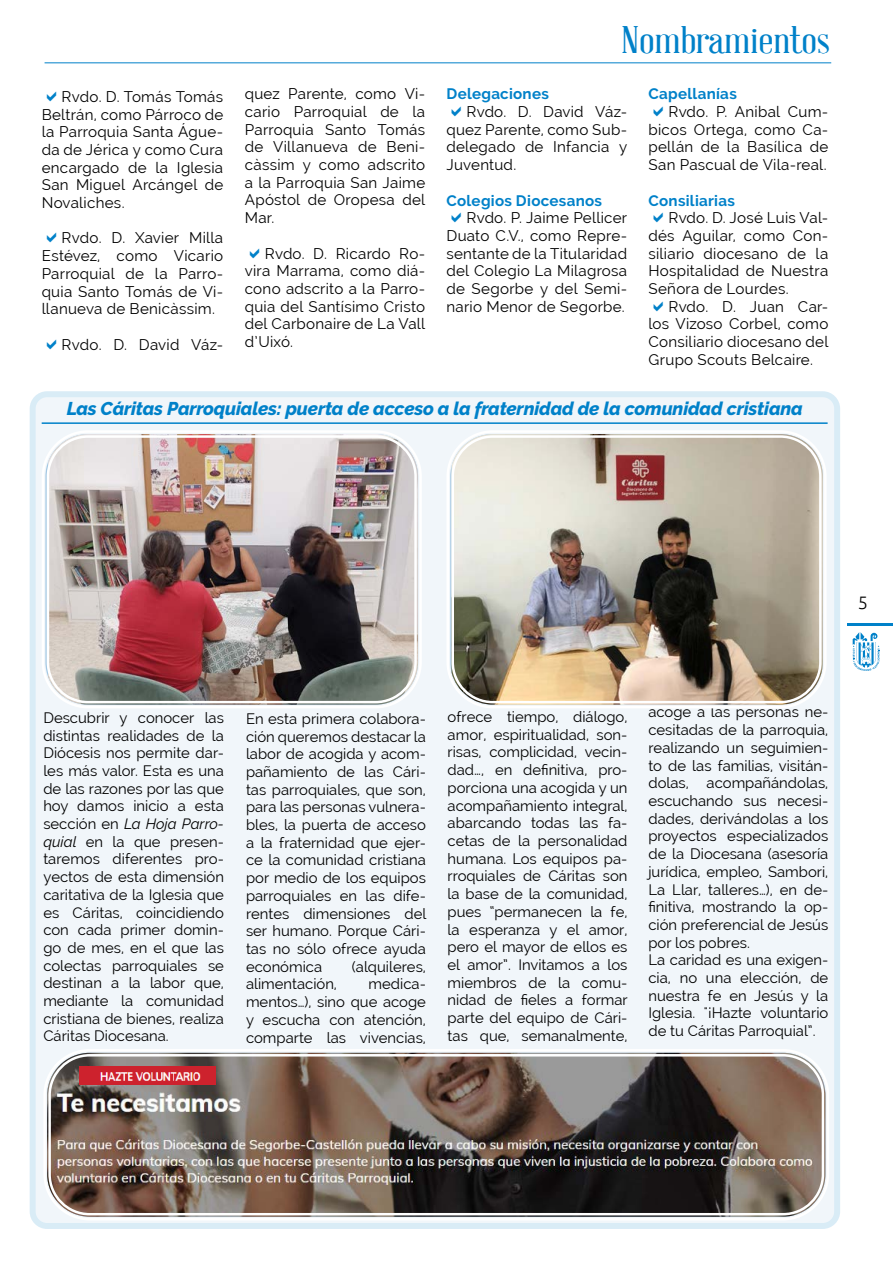
<style>
.page{position:relative;width:893px;height:1263px;background:#fff}
.page>*{position:absolute;margin:0;border:0;box-sizing:border-box;transform-origin:0 0}
.t1{font:37.5px "Abraham Lincoln";color:#0081c9;scale:1.2 1}
.t2{font:italic 800 18.45px "Raleway";letter-spacing:-.01em;color:#0081c9}
.t3{font:300 18px "Ubuntu";color:#000}
.t4{font:15.15px/17.7px "Raleway";letter-spacing:.015em;color:#000;text-align:justify}
.t5{font:700 15.15px "Raleway";letter-spacing:.02em;color:#0081c9}
.t6{font:14.85px/17.7px "Raleway";color:#000;text-align:justify}
.s1{font-style:italic}
</style>
<div class="page">
<hr style="left:847px;top:624px;width:46px;height:2px;background:#0081c9">
<svg style="left:853px;top:632px;width:26px;height:39px"></svg>
<div style="left:33px;top:394px;width:804px;height:832px;background:#f1f6fa;border-radius:14px"></div>
<div style="left:30px;top:391px;width:810px;height:838px;border:6px solid #0081c9;border-radius:14px"></div>
<hr style="left:45px;top:62px;width:786px;height:1px;background:#0081c9">
<hr style="left:42px;top:422px;width:786px;height:2px;background:#0081c9">
<img style="left:48px;top:434px;width:370px;height:271px">
<div style="left:42px;top:430px;width:380px;height:278px;border:2px solid #fff;border-radius:45px"></div>
<div style="left:47px;top:435px;width:370px;height:268px;border:2px solid #fff;border-radius:40px"></div>
<img style="left:451px;top:434px;width:372px;height:271px">
<div style="left:446px;top:430px;width:381px;height:278px;border:2px solid #fff;border-radius:45px"></div>
<div style="left:451px;top:435px;width:371px;height:268px;border:2px solid #fff;border-radius:40px"></div>
<img style="left:47px;top:1053px;width:778px;height:164px">
<div style="left:43px;top:1049px;width:786px;height:171px;border:2px solid #fff;border-radius:45px"></div>
<div style="left:48px;top:1054px;width:776px;height:161px;border:2px solid #fff;border-radius:40px"></div>
<img style="left:80px;top:1067px;width:136px;height:17px">
<p class="t4" style="left:42px;top:88px;width:183px;text-indent:20px">Rvdo. D. Tomás Tomás Beltrán, como Párroco de la Parroquia Santa Águe&shy;da de Jérica y como Cura encargado de la Iglesia San Miguel Arcángel de Novaliches.</p>
<p class="t4" style="left:42px;top:229px;width:183px;text-indent:20px">Rvdo. D. Xavier Milla Estévez, como Vicario Parroquial de la Parro&shy;quia Santo Tomás de Vi&shy;llanueva de Benicàssim.</p>
<p class="t4" style="left:62px;top:335px;width:163px">Rvdo. D. David Váz-</p>
<p class="t4" style="left:245px;top:85px;width:182px">quez Parente, como Vi&shy;cario Parroquial de la Parroquia Santo Tomás de Villanueva de Beni&shy;càssim y como adscrito a la Parroquia San Jaime Apóstol de Oropesa del Mar.</p>
<p class="t4" style="left:245px;top:244px;width:182px;text-indent:20px">Rvdo. D. Ricardo Ro&shy;vira Marrama, como diá&shy;cono adscrito a la Parro&shy;quia del Santísimo Cristo del Carbonaire de La Vall d’Uixó.</p>
<h1 class="t1" style="left:621px;top:21px;width:176px">Nombramientos</h1>
<p class="t5" style="left:446px;top:85px;width:104px">Delegaciones</p>
<p class="t4" style="left:446px;top:103px;width:182px;text-indent:20px">Rvdo. D. David Váz&shy;quez Parente, como Sub&shy;delegado de Infancia y Juventud.</p>
<p class="t5" style="left:446px;top:191px;width:157px">Colegios Diocesanos</p>
<p class="t4" style="left:446px;top:209px;width:182px;text-indent:20px">Rvdo. P. Jaime Pellicer Duato C.V., como Repre&shy;sentante de la Titularidad del Colegio La Milagrosa de Segorbe y del Semi&shy;nario Menor de Segorbe.</p>
<p class="t5" style="left:648px;top:85px;width:90px">Capellanías</p>
<p class="t4" style="left:648px;top:103px;width:181px;text-indent:20px">Rvdo. P. Anibal Cum&shy;bicos Ortega, como Ca&shy;pellán de la Basílica de San Pascual de Vila-real.</p>
<p class="t5" style="left:648px;top:191px;width:88px">Consiliarias</p>
<p class="t4" style="left:648px;top:209px;width:181px;text-indent:20px">Rvdo. D. José Luis Val&shy;dés Aguilar, como Con&shy;siliario diocesano de la Hospitalidad de Nuestra Señora de Lourdes.</p>
<p class="t4" style="left:648px;top:297px;width:181px;text-indent:20px">Rvdo. D. Juan Car&shy;los Vizoso Corbel, como Consiliario diocesano del Grupo Scouts Belcaire.</p>
<p class="t2" style="left:67px;top:398px;width:737px">Las Cáritas Parroquiales: puerta de acceso a la fraternidad de la comunidad cristiana</p>
<p class="t3" style="left:858px;top:591px;width:12px">5</p>
<p class="t6" style="left:43px;top:709px;width:182px">Descubrir y conocer las distintas realidades de la Diócesis nos permite dar&shy;les más valor. Esta es una de las razones por las que hoy damos inicio a esta sección en <span class="s1">La Hoja Parro&shy;quial</span> en la que presen&shy;taremos diferentes pro&shy;yectos de esta dimensión caritativa de la Iglesia que es Cáritas, coincidiendo con cada primer domin&shy;go de mes, en el que las colectas parroquiales se destinan a la labor que, mediante la comunidad cristiana de bienes, realiza Cáritas Diocesana.</p>
<p class="t6" style="left:448px;top:708px;width:182px">ofrece tiempo, diálogo, amor, espiritualidad, son&shy;risas, complicidad, vecin&shy;dad…, en definitiva, pro&shy;porciona una acogida y un acompañamiento integral, abarcando todas las fa&shy;cetas de la personalidad humana. Los equipos pa&shy;rroquiales de Cáritas son la base de la comunidad, pues “permanecen la fe, la esperanza y el amor, pero el mayor de ellos es el amor”. Invitamos a los miembros de la comu&shy;nidad de fieles a formar parte del equipo de Cári&shy;tas que, semanalmente,</p>
<p class="t6" style="left:648px;top:703px;width:181px;text-align:left">acoge a las personas ne&shy;cesitadas de la parroquia, realizando un seguimien&shy;to de las familias, visitán&shy;dolas, acompañándolas, escuchando sus necesi&shy;dades, derivándolas a los proyectos especializados de la Diocesana (asesoría jurídica, empleo, Sambori,<br>La Llar, talleres…), en de&shy;finitiva, mostrando la op&shy;ción preferencial de Jesús por los pobres.<br>La caridad es una exigen&shy;cia, no una elección, de nuestra fe en Jesús y la<br>Iglesia. "¡Hazte voluntario de tu Cáritas Parroquial”.</p>
<p class="t6" style="left:246px;top:710px;width:182px">En esta primera colabora&shy;ción queremos destacar la labor de acogida y acom&shy;pañamiento de las Cári&shy;tas parroquiales, que son, para las personas vulnera&shy;bles, la puerta de acceso a la fraternidad que ejer&shy;ce la comunidad cristiana por medio de los equipos parroquiales en las dife&shy;rentes dimensiones del ser humano. Porque Cári&shy;tas no sólo ofrece ayuda económica</p>
<p class="t6" style="left:352px;top:957px;width:76px">(alquileres,</p>
<p class="t6" style="left:246px;top:975px;width:181px;text-indent:123px">medica&shy;mentos…), sino que acoge y escucha con atención, comparte las vivencias,</p>
<p class="t6" style="left:246px;top:975px;width:92px">alimentación,</p>
</div>
